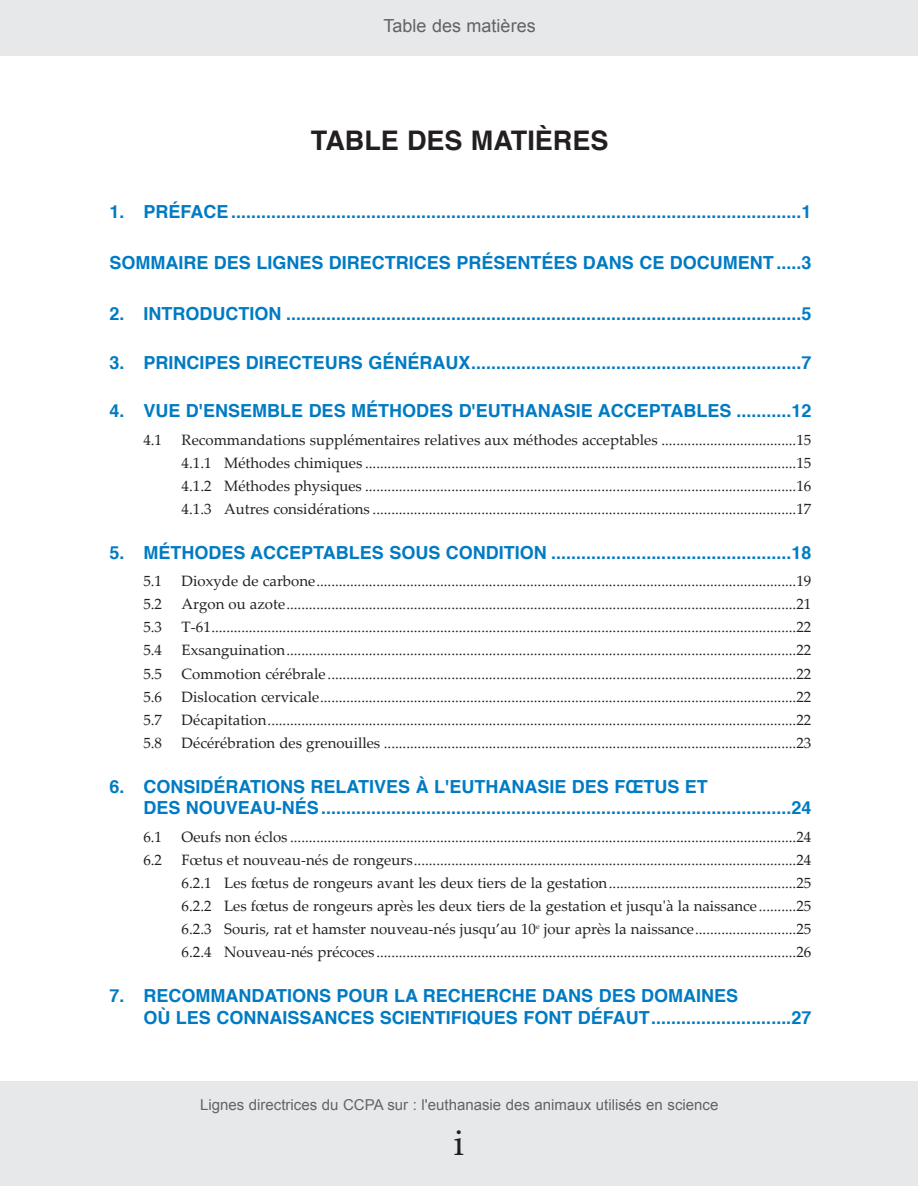
<style>
.page{position:relative;width:918px;height:1188px;background:#fff}
.page>*{position:absolute;margin:0;border:0;box-sizing:border-box;transform-origin:0 0}
.t1{font:36px "Palatino Linotype";color:#231f20}
.t2{font:700 27px "Helvetica";color:#231f20}
.t3{font:700 18px/21.6px "Helvetica";color:#007bc3}
.t4{font:18px "Arial";color:#636366}
.t5{font:15px/23.1px "Palatino Linotype";color:#231f20;text-align:justify}
.t6{font:15px "Arial";color:#636366}
</style>
<div class="page">
<div style="left:1px;top:0;width:917px;height:56px;background:#e7e8e9"></div>
<div style="left:0;top:1081px;width:918px;height:105px;background:#e7e8e9"></div>
<p class="t4" style="left:384px;top:15px;width:154px">Table des matières</p>
<h2 class="t2" style="left:311px;top:129px;width:299px">TABLE DES MATIÈRES</h2>
<p class="t3" style="left:109px;top:202px;width:704px">1. PRÉFACE ..................................................................................................................1</p>
<p class="t3" style="left:109px;top:254px;width:703px">SOMMAIRE DES LIGNES DIRECTRICES PRÉSENTÉES DANS CE DOCUMENT.....3</p>
<p class="t3" style="left:109px;top:304px;width:704px">2. INTRODUCTION .......................................................................................................5</p>
<p class="t3" style="left:109px;top:353px;width:704px">3. PRINCIPES DIRECTEURS GÉNÉRAUX..................................................................7</p>
<p class="t3" style="left:109px;top:402px;width:703px">4. VUE D'ENSEMBLE DES MÉTHODES D'EUTHANASIE ACCEPTABLES ...........12</p>
<p class="t5" style="left:143px;top:430px;width:20px">4.1</p>
<p class="t5" style="left:182px;top:430px;width:631px">Recommandations supplémentaires relatives aux méthodes acceptables ....................................15<br>4.1.1 Méthodes chimiques ...................................................................................................................15<br>4.1.2 Méthodes physiques ...................................................................................................................16<br>4.1.3 Autres considérations .................................................................................................................17</p>
<p class="t3" style="left:109px;top:543px;width:704px">5. MÉTHODES ACCEPTABLES SOUS CONDITION ................................................18</p>
<p class="t5" style="left:143px;top:571px;width:20px">5.1</p>
<p class="t5" style="left:182px;top:571px;width:631px">Dioxyde de carbone................................................................................................................................19</p>
<p class="t5" style="left:143px;top:594px;width:20px">5.2</p>
<p class="t5" style="left:182px;top:594px;width:631px">Argon ou azote........................................................................................................................................21</p>
<p class="t5" style="left:143px;top:617px;width:20px">5.3</p>
<p class="t5" style="left:182px;top:617px;width:631px">T-61............................................................................................................................................................22</p>
<p class="t5" style="left:143px;top:640px;width:20px">5.4</p>
<p class="t5" style="left:182px;top:640px;width:631px">Exsanguination........................................................................................................................................22</p>
<p class="t5" style="left:143px;top:664px;width:20px">5.5</p>
<p class="t5" style="left:182px;top:664px;width:631px">Commotion cérébrale .............................................................................................................................22</p>
<p class="t5" style="left:143px;top:687px;width:20px">5.6</p>
<p class="t5" style="left:182px;top:687px;width:631px">Dislocation cervicale...............................................................................................................................22</p>
<p class="t5" style="left:143px;top:710px;width:20px">5.7</p>
<p class="t5" style="left:182px;top:710px;width:631px">Décapitation.............................................................................................................................................22</p>
<p class="t5" style="left:143px;top:733px;width:20px">5.8</p>
<p class="t5" style="left:182px;top:733px;width:631px">Décérébration des grenouilles ..............................................................................................................23</p>
<p class="t3" style="left:143px;top:777px;width:669px;text-indent:-34px">6. CONSIDÉRATIONS RELATIVES À L'EUTHANASIE DES FŒTUS ET<br>DES NOUVEAU-NÉS..............................................................................................24</p>
<p class="t5" style="left:143px;top:827px;width:20px">6.1</p>
<p class="t5" style="left:182px;top:827px;width:631px">Oeufs non éclos .......................................................................................................................................24</p>
<p class="t5" style="left:143px;top:850px;width:20px">6.2</p>
<p class="t5" style="left:182px;top:850px;width:631px">Fœtus et nouveau-nés de rongeurs......................................................................................................24<br>6.2.1 Les fœtus de rongeurs avant les deux tiers de la gestation..................................................25<br>6.2.2 Les fœtus de rongeurs après les deux tiers de la gestation et jusqu'à la naissance..........25<br>6.2.3 Souris, rat et hamster nouveau-nés jusqu’au 10<sup>e</sup> jour après la naissance...........................25<br>6.2.4 Nouveau-nés précoces ................................................................................................................26</p>
<p class="t3" style="left:143px;top:986px;width:669px;text-indent:-34px">7. RECOMMANDATIONS POUR LA RECHERCHE DANS DES DOMAINES<br>OÙ LES CONNAISSANCES SCIENTIFIQUES FONT DÉFAUT............................27</p>
<p class="t6" style="left:200px;top:1097px;width:520px">Lignes directrices du CCPA sur : l'euthanasie des animaux utilisés en science</p>
<h1 class="t1" style="left:454px;top:1129px;width:12px">i</h1>
</div>
